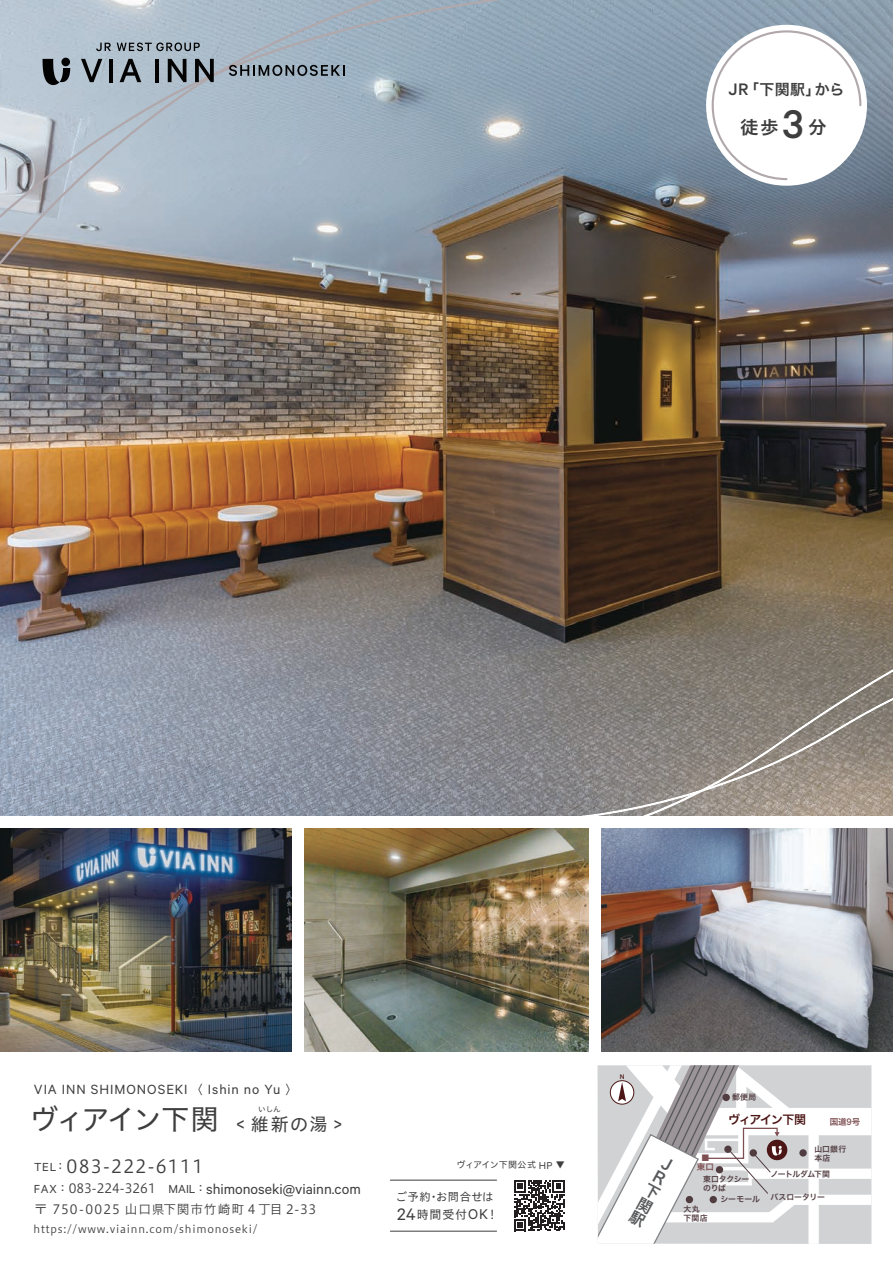
<style>
.page{position:relative;width:893px;height:1263px;background:#fff}
.page>*{position:absolute;margin:0;border:0;box-sizing:border-box;transform-origin:0 0}
.t1{font:500 45px "Calibre";color:#3e3e3f}
.t2{font:28.5px "Hiragino UD Sans Std W4";letter-spacing:-.075em;color:#3e3e3f}
.t3{font:18px "Hiragino UD Sans Std W3";letter-spacing:.07em;color:#3e3e3f}
.t4{font:18px "Hira Kaku Std W6";color:#3e3e3f}
.t5{font:15.9px "Calibre";color:#3e3e3f}
.t6{font:15.45px/15.5px "Hira Kaku Pro W6";color:#57585a}
.t7{font:15px "Calibre";letter-spacing:.065em;color:#3e3e3f}
.t8{font:15px "Hira Kaku Std W6";color:#3e3e3f}
.t9{font:12.75px "Hiragino UD Sans Std W3";letter-spacing:.065em;color:#3e3e3f}
.t10{font:12px "Hiragino UD Sans Std W4";color:#3e3e3f}
.t11{font:12px "Hira Kaku Pro W6";letter-spacing:-.09em;color:#4c1616}
.t12{font:11.25px "Hiragino UD Sans Std W4";letter-spacing:.04em;color:#3e3e3f}
.t13{font:10.5px "Hiragino UD Sans Std W3";letter-spacing:.07em;color:#3e3e3f}
.t14{font:9px "Hiragino UD Sans Std W4";letter-spacing:-.035em;color:#3e3e3f}
.t15{font:8.55px/8.6px "Hira Kaku Std W6";color:#7e4f52;text-align:center}
.t16{font:7.8px/8.6px "Hira Kaku Pro W6";letter-spacing:.005em;color:#513c40}
.t17{font:7.8px/8.6px "Hira Kaku Pro W6";letter-spacing:-.05em;color:#513c40}
.t18{font:7.8px "Hira Kaku Pro W6";letter-spacing:-.08em;color:#513c40}
.t19{font:500 7.65px "Calibre";color:#4c1616}
.t20{font:7.5px "Hiragino UD Sans Std W4";color:#3e3e3f}
.s1{font-family:"Calibre";font-weight:500;font-size:18.75px}
.s2{font-family:"Hiragino UD Sans Std W4";font-size:12px}
.s3{font-family:"Calibre";font-size:22.5px}
.s4{font-size:18px}
.s5{font-family:"Calibre";font-size:13.2px}
.s6{font-size:13.2px}
.s7{font-family:"Hiragino UD Sans Std W4";font-size:10.5px}
.s8{font-family:"Hiragino UD Sans Std W3";font-size:12.75px}
.s9{font-family:"Calibre";font-size:11.25px}
.s10{font-family:"Calibre";font-size:18.75px}
.s11{font-family:"Calibre";font-size:15.9px}
.s12{font-family:"Calibre";font-size:15px}
.s13{font-family:"Calibre";font-weight:500;font-size:10.65px}
</style>
<div class="page">
<img style="left:0;top:0;width:893px;height:815px">
<svg style="left:502px;top:652px;width:8px;height:164px"></svg>
<svg style="left:510px;top:602px;width:383px;height:242px"></svg>
<svg style="left:0;top:340px;width:607px;height:26px"></svg>
<img style="left:0;top:0;width:607px;height:340px">
<hr style="left:390px;top:1231px;width:107px;height:1px;background:#3e3e3f">
<hr style="left:390px;top:1180px;width:107px;height:1px;background:#3e3e3f">
<svg style="left:597px;top:1065px;width:274px;height:179px"></svg>
<img style="left:602px;top:828px;width:291px;height:224px">
<img style="left:304px;top:828px;width:285px;height:224px">
<div style="left:706px;top:25px;width:161px;height:161px;background:#fff;border-radius:50%"></div>
<svg style="left:711px;top:29px;width:151px;height:152px"></svg>
<svg style="left:514px;top:1180px;width:51px;height:51px"></svg>
<img style="left:0;top:828px;width:291px;height:224px">
<svg style="left:96px;top:43px;width:15px;height:8px"></svg>
<svg style="left:117px;top:43px;width:83px;height:8px"></svg>
<svg style="left:81px;top:59px;width:21px;height:23px"></svg>
<hr style="left:109px;top:59px;width:4px;height:23px;background:#030303">
<svg style="left:120px;top:59px;width:21px;height:23px"></svg>
<hr style="left:155px;top:59px;width:4px;height:23px;background:#030303">
<svg style="left:168px;top:59px;width:18px;height:23px"></svg>
<svg style="left:195px;top:59px;width:19px;height:23px"></svg>
<svg style="left:43px;top:59px;width:27px;height:26px"></svg>
<div style="left:61px;top:58px;width:9px;height:8px;background:#030303;border-radius:50%"></div>
<svg style="left:229px;top:65px;width:116px;height:11px"></svg>
<p class="t8" style="left:729px;top:78px;width:117px"><span class="s1">JR</span>「下関駅」から</p>
<p class="t4" style="left:741px;top:113px;width:39px">徒歩</p>
<h1 class="t1" style="left:783px;top:98px;width:22px">3</h1>
<p class="t4" style="left:808px;top:113px;width:19px">分</p>
<p class="t7" style="left:34px;top:1081px;width:265px">VIA INN SHIMONOSEKI <span class="s2">〈</span> Ishin no Yu <span class="s2">〉</span></p>
<h2 class="t2" style="left:30px;top:1097px;width:315px">ヴィアイン下関 <span class="s3">&lt;</span> <span class="s4">維新の湯</span> <span class="s3">&gt;</span></h2>
<p class="t20" style="left:258px;top:1104px;width:24px">いしん</p>
<p class="t3" style="left:34px;top:1153px;width:171px"><span class="s5">TEL</span><sup>：</sup>083-222-6111</p>
<p class="t5" style="left:34px;top:1179px;width:328px"><span class="s6">FAX</span><span class="s7">：</span><span class="s8">083-224-3261</span> <span class="s6">MAIL</span><span class="s7">：</span>shimonoseki@viainn.com</p>
<p class="t9" style="left:35px;top:1199px;width:283px">〒 750-0025 山口県下関市竹崎町 4 丁目 2-33</p>
<p class="t13" style="left:34px;top:1221px;width:225px">https://www.viainn.com/shimonoseki/</p>
<p class="t14" style="left:457px;top:1158px;width:110px">ヴィアイン下関公式 <span class="s9">HP</span> ▼</p>
<p class="t12" style="left:396px;top:1188px;width:99px">ご予約・お問合せは</p>
<p class="t10" style="left:397px;top:1205px;width:98px"><span class="s10">24</span>時間受付<span class="s11">OK</span><span class="s12">!</span></p>
<p class="t19" style="left:620px;top:1072px;width:6px">N</p>
<p class="t16" style="left:732px;top:1092px;width:26px">郵便局</p>
<p class="t11" style="left:728px;top:1108px;width:80px">ヴィアイン下関</p>
<p class="t15" style="left:830px;top:1118px;width:32px">国道<span class="s13">9</span>号</p>
<p class="t16" style="left:814px;top:1145px;width:33px">山口銀行本店</p>
<p class="t6" style="left:664px;top:1153px;width:13px;rotate:29deg">J<br>R下関駅</p>
<p class="t15" style="left:697px;top:1154px;width:19px">■東口</p>
<p class="t18" style="left:770px;top:1167px;width:61px">ノートルダム下関</p>
<p class="t17" style="left:703px;top:1175px;width:48px">東口タクシーのりば</p>
<p class="t16" style="left:720px;top:1195px;width:41px">シーモール</p>
<p class="t16" style="left:770px;top:1193px;width:56px">バスロータリー</p>
<p class="t16" style="left:684px;top:1205px;width:25px">大丸下関店</p>
</div>
